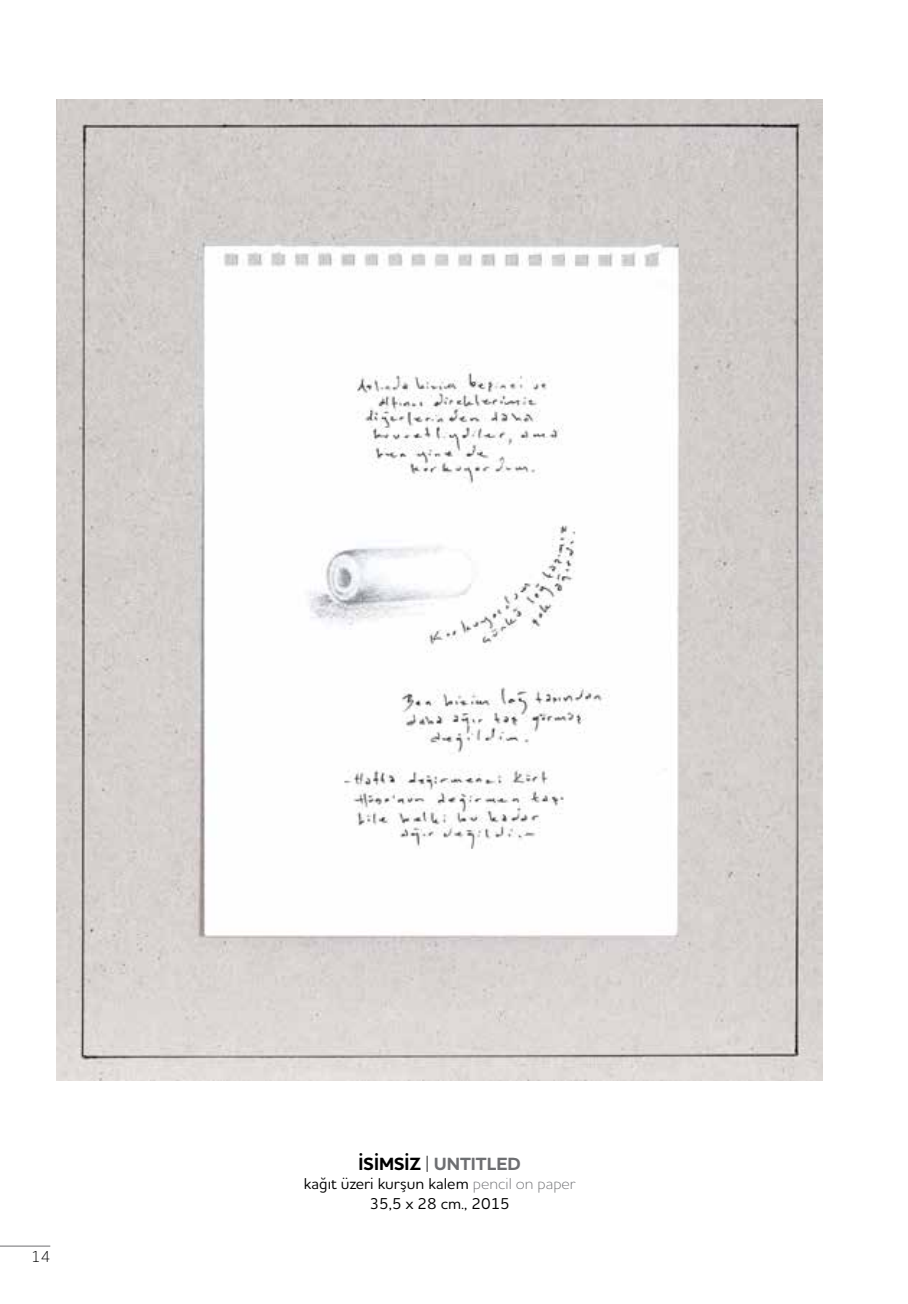
<style>
.page{position:relative;width:908px;height:1304px;background:#fff}
.page>*{position:absolute;margin:0;border:0;box-sizing:border-box;transform-origin:0 0}
.t1{font:700 18px "Houschka Alt Pro";color:#6d6e71}
.t2{font:500 16px/19.2px "Houschka Alt Pro";color:#000;text-align:center}
.t3{font:300 16px "Houschka Alt Pro";color:#000}
.s1{color:#000}
.s2{font-weight:300;color:#000}
.s3{font-weight:300;color:#6d6e71}
</style>
<div class="page">
<hr style="left:0;top:1246px;width:50px;height:1px;background:#6d6e71">
<img style="left:57px;top:100px;width:765px;height:980px">
<p class="t3" style="left:31px;top:1246px;width:21px">14</p>
<p class="t1" style="left:358px;top:1152px;width:164px"><span class="s1">İSİMSİZ</span> <span class="s2">|</span> UNTITLED</p>
<p class="t2" style="left:304px;top:1174px;width:273px">kağıt üzeri kurşun kalem <span class="s3">pencil on paper<br></span>35,5 x 28 cm., 2015</p>
</div>
